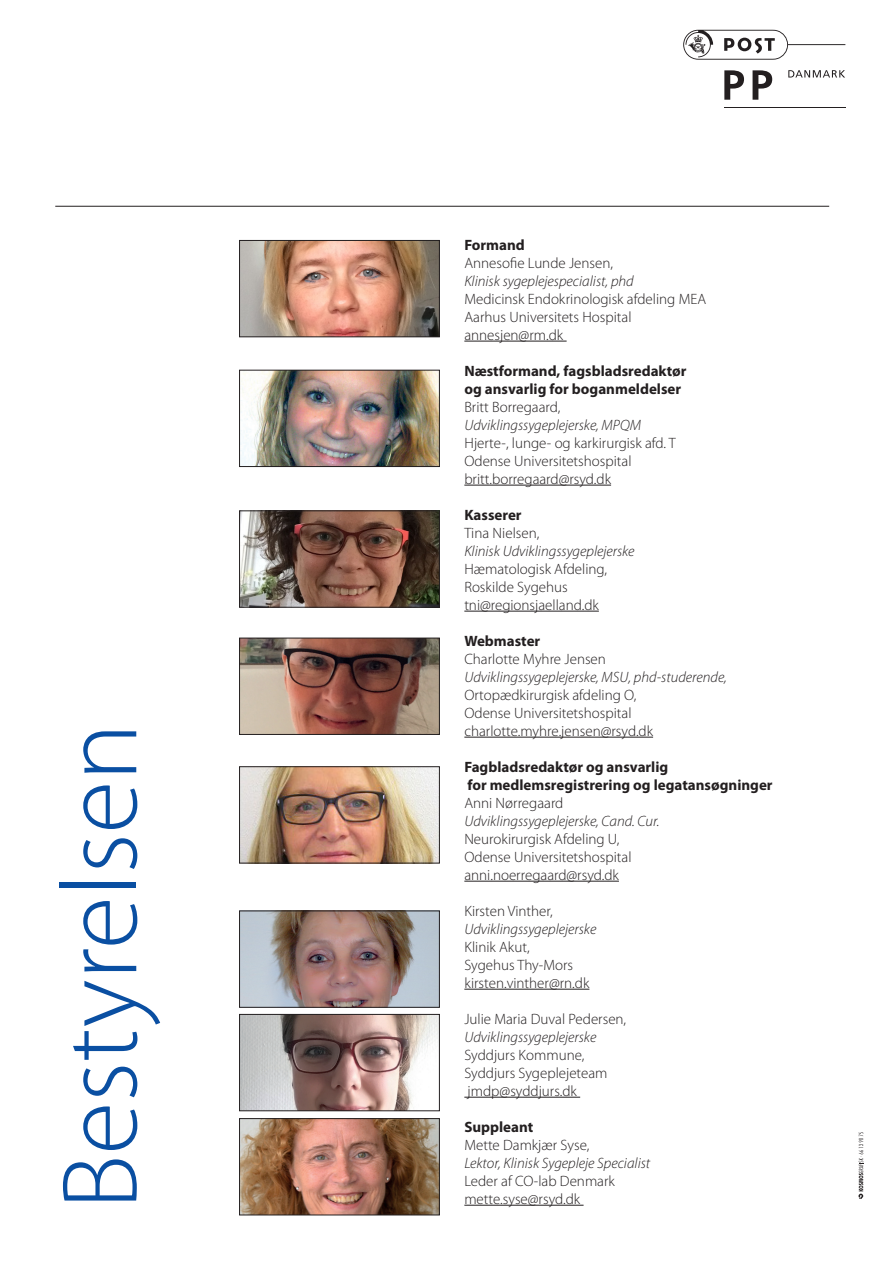
<style>
.page{position:relative;width:893px;height:1263px;background:#fff}
.page>*{position:absolute;margin:0;border:0;box-sizing:border-box;transform-origin:0 0}
.t1{font:300 108px "Myriad Pro";color:#0a4fa2}
.t2{font:300 15px "Myriad Pro";color:#231f20}
.t3{font:italic 300 15px "Myriad Pro";color:#231f20}
.t4{font:700 15px "Myriad Pro";color:#231f20}
</style>
<div class="page">
<hr style="left:55px;top:206px;width:774px;height:1px;background:#231f20">
<svg style="left:858px;top:1132px;width:5px;height:67px"></svg>
<svg style="left:788px;top:70px;width:57px;height:8px"></svg>
<hr style="left:724px;top:107px;width:121px;height:1px;background:#231f20">
<svg style="left:724px;top:70px;width:20px;height:30px"></svg>
<svg style="left:753px;top:70px;width:19px;height:30px"></svg>
<svg style="left:683px;top:30px;width:162px;height:30px"></svg>
<hr style="left:464px;top:341px;width:103px;height:1px;background:#231f20">
<hr style="left:464px;top:485px;width:147px;height:1px;background:#231f20">
<hr style="left:464px;top:611px;width:135px;height:1px;background:#231f20">
<hr style="left:464px;top:737px;width:189px;height:1px;background:#231f20">
<hr style="left:464px;top:881px;width:155px;height:1px;background:#231f20">
<hr style="left:464px;top:989px;width:125px;height:1px;background:#231f20">
<hr style="left:464px;top:1097px;width:116px;height:1px;background:#231f20">
<hr style="left:464px;top:1205px;width:120px;height:1px;background:#231f20">
<img style="left:241px;top:242px;width:197px;height:93px">
<div style="left:239px;top:240px;width:201px;height:97px;border:1px solid #231f20"></div>
<img style="left:241px;top:372px;width:197px;height:93px">
<div style="left:239px;top:370px;width:201px;height:97px;border:1px solid #231f20"></div>
<img style="left:241px;top:513px;width:197px;height:92px">
<div style="left:239px;top:511px;width:201px;height:96px;border:1px solid #231f20"></div>
<img style="left:241px;top:640px;width:197px;height:93px">
<div style="left:239px;top:638px;width:201px;height:97px;border:1px solid #231f20"></div>
<img style="left:241px;top:768px;width:197px;height:93px">
<div style="left:239px;top:766px;width:201px;height:97px;border:1px solid #231f20"></div>
<img style="left:241px;top:913px;width:197px;height:92px">
<div style="left:239px;top:911px;width:201px;height:96px;border:1px solid #231f20"></div>
<img style="left:241px;top:1016px;width:197px;height:93px">
<div style="left:239px;top:1014px;width:201px;height:97px;border:1px solid #231f20"></div>
<img style="left:241px;top:1120px;width:197px;height:93px">
<div style="left:239px;top:1118px;width:201px;height:97px;border:1px solid #231f20"></div>
<p class="t1" style="left:35px;top:1209px;width:488px;rotate:-90deg">Bestyrelsen</p>
<p class="t4" style="left:464px;top:235px;width:62px">Formand</p>
<p class="t2" style="left:464px;top:254px;width:150px">Annesofie Lunde Jensen,</p>
<p class="t3" style="left:464px;top:272px;width:171px">Klinisk sygeplejespecialist, phd</p>
<p class="t2" style="left:464px;top:290px;width:243px">Medicinsk Endokrinologisk afdeling MEA</p>
<p class="t2" style="left:464px;top:308px;width:169px">Aarhus Universitets Hospital</p>
<p class="t2" style="left:464px;top:326px;width:100px">annesjen@rm.dk</p>
<p class="t4" style="left:464px;top:361px;width:224px">Næstformand, fagsbladsredaktør</p>
<p class="t4" style="left:464px;top:379px;width:218px">og ansvarlig for boganmeldelser</p>
<p class="t2" style="left:464px;top:398px;width:98px">Britt Borregaard,</p>
<p class="t3" style="left:464px;top:416px;width:178px">Udviklingssygeplejerske, MPQM</p>
<p class="t2" style="left:464px;top:434px;width:213px">Hjerte-, lunge- og karkirurgisk afd. T</p>
<p class="t2" style="left:464px;top:452px;width:169px">Odense Universitetshospital</p>
<p class="t2" style="left:464px;top:470px;width:148px">britt.borregaard@rsyd.dk</p>
<p class="t4" style="left:464px;top:505px;width:59px">Kasserer</p>
<p class="t2" style="left:464px;top:524px;width:77px">Tina Nielsen,</p>
<p class="t3" style="left:464px;top:542px;width:172px">Klinisk Udviklingssygeplejerske</p>
<p class="t2" style="left:464px;top:560px;width:144px">Hæmatologisk Afdeling,</p>
<p class="t2" style="left:464px;top:578px;width:105px">Roskilde Sygehus</p>
<p class="t2" style="left:464px;top:596px;width:136px">tni@regionsjaelland.dk</p>
<p class="t4" style="left:464px;top:631px;width:77px">Webmaster</p>
<p class="t2" style="left:464px;top:650px;width:143px">Charlotte Myhre Jensen</p>
<p class="t3" style="left:464px;top:668px;width:264px">Udviklingssygeplejerske, MSU, phd-studerende,</p>
<p class="t2" style="left:464px;top:686px;width:174px">Ortopædkirurgisk afdeling O,</p>
<p class="t2" style="left:464px;top:704px;width:169px">Odense Universitetshospital</p>
<p class="t2" style="left:464px;top:722px;width:190px">charlotte.myhre.jensen@rsyd.dk</p>
<p class="t4" style="left:464px;top:757px;width:205px">Fagbladsredaktør og ansvarlig</p>
<p class="t4" style="left:467px;top:775px;width:307px">for medlemsregistrering og legatansøgninger</p>
<p class="t2" style="left:464px;top:794px;width:101px">Anni Nørregaard</p>
<p class="t3" style="left:464px;top:812px;width:197px">Udviklingssygeplejerske, Cand. Cur.</p>
<p class="t2" style="left:464px;top:830px;width:157px">Neurokirurgisk Afdeling U,</p>
<p class="t2" style="left:464px;top:848px;width:169px">Odense Universitetshospital</p>
<p class="t2" style="left:464px;top:866px;width:156px">anni.noerregaard@rsyd.dk</p>
<p class="t2" style="left:464px;top:902px;width:90px">Kirsten Vinther,</p>
<p class="t3" style="left:464px;top:920px;width:133px">Udviklingssygeplejerske</p>
<p class="t2" style="left:464px;top:938px;width:67px">Klinik Akut,</p>
<p class="t2" style="left:464px;top:956px;width:110px">Sygehus Thy-Mors</p>
<p class="t2" style="left:464px;top:974px;width:127px">kirsten.vinther@rn.dk</p>
<p class="t2" style="left:464px;top:1010px;width:163px">Julie Maria Duval Pedersen,</p>
<p class="t3" style="left:464px;top:1028px;width:133px">Udviklingssygeplejerske</p>
<p class="t2" style="left:464px;top:1046px;width:122px">Syddjurs Kommune,</p>
<p class="t2" style="left:464px;top:1064px;width:145px">Syddjurs Sygeplejeteam</p>
<p class="t2" style="left:468px;top:1082px;width:111px">jmdp@syddjurs.dk</p>
<p class="t4" style="left:464px;top:1117px;width:70px">Suppleant</p>
<p class="t2" style="left:464px;top:1136px;width:127px">Mette Damkjær Syse,</p>
<p class="t3" style="left:464px;top:1154px;width:187px">Lektor, Klinisk Sygepleje Specialist</p>
<p class="t2" style="left:464px;top:1172px;width:152px">Leder af CO-lab Denmark</p>
<p class="t2" style="left:464px;top:1190px;width:117px">mette.syse@rsyd.dk</p>
</div>
